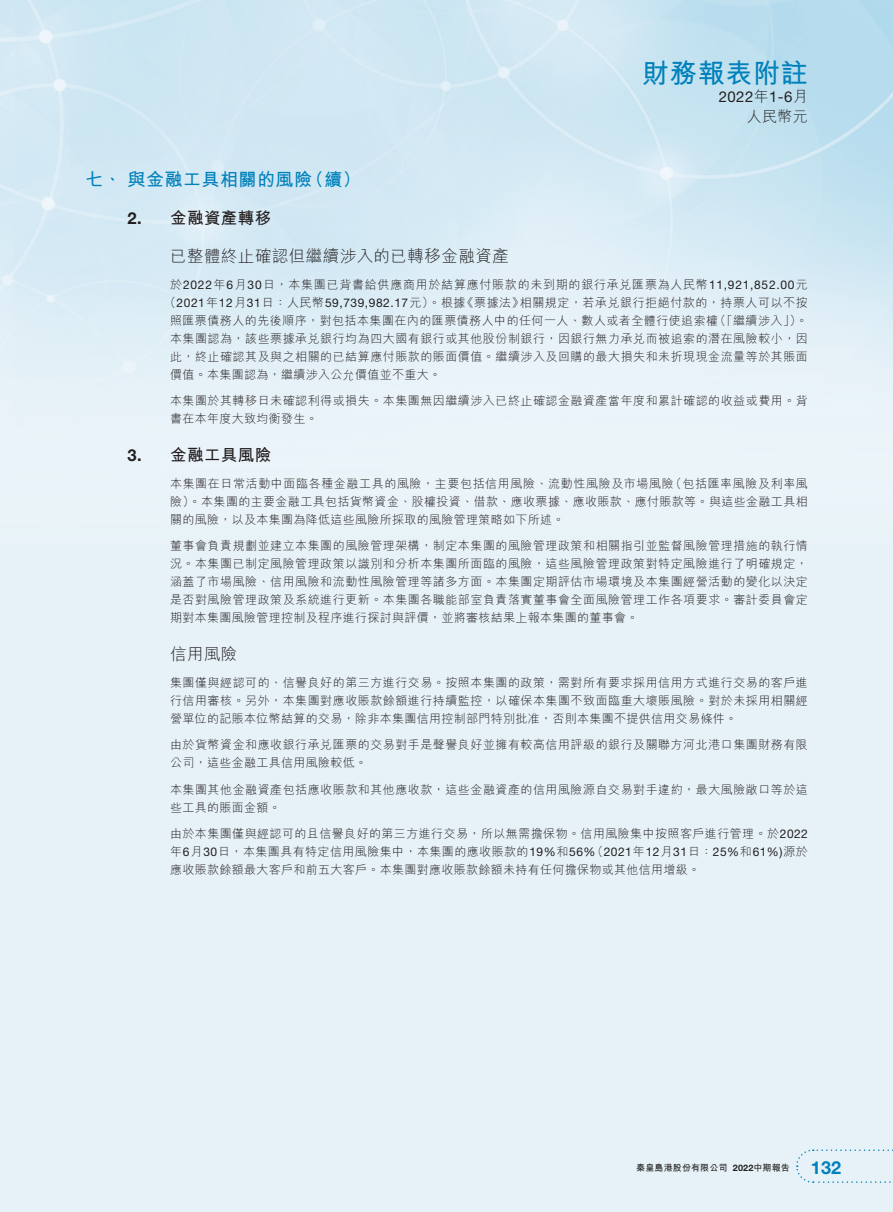
<style>
.page{position:relative;width:893px;height:1212px;background:#e6f2f8}
.page>*{position:absolute;margin:0;border:0;box-sizing:border-box;transform-origin:0 0}
.t1{font:700 27px "M Hei HK";letter-spacing:.03em;color:#0081bb}
.t2{font:700 18px "M Hei HK";letter-spacing:.03em;color:#0081bb}
.t3{font:700 18px "Helvetica Neue LT Std";color:#0081bb}
.t4{font:300 16.5px "M Hei HK";letter-spacing:.03em;color:#231f20}
.t5{font:700 16.5px "M Hei HK";letter-spacing:.03em;color:#231f20}
.t6{font:700 16.5px "Helvetica Neue LT Std";color:#231f20}
.t7{font:15px "Helvetica Neue LT Std";color:#231f20}
.t8{font:300 15px "M Hei HK";color:#231f20}
.t9{font:300 12px/18px "M Hei HK";letter-spacing:.045em;color:#231f20}
.t10{font:12px "Helvetica Neue LT Std";letter-spacing:.045em;color:#231f20}
.t11{font:700 9px "M Hei HK";letter-spacing:.015em;color:#231f20}
.t12{font:700 9px "Helvetica Neue LT Std";color:#231f20}
.s1{font-family:"M Hei HK";font-weight:300}
.s2{font-family:"Helvetica Neue LT Std";font-weight:400}
.s3{font-family:"M Hei HK"}
</style>
<div class="page">
<svg style="left:796px;top:1149px;width:97px;height:34px"></svg>
<img style="left:0;top:0;width:893px;height:324px">
<h2 class="t2" style="left:85px;top:166px;width:229px">七、與金融工具相關的風險</h2>
<h3 class="t5" style="left:170px;top:206px;width:103px">金融資產轉移</h3>
<h2 class="t2" style="left:306px;top:166px;width:57px">（續(</h2>
<h3 class="t6" style="left:128px;top:208px;width:16px">2.</h3>
<h1 class="t1" style="left:642px;top:53px;width:167px">財務報表附註</h1>
<p class="t7" style="left:719px;top:88px;width:91px">2022<span class="s1">年</span>1-6<span class="s1">月</span></p>
<p class="t8" style="left:747px;top:109px;width:63px">人民幣元</p>
<h3 class="t6" style="left:128px;top:445px;width:16px">3.</h3>
<h3 class="t4" style="left:170px;top:248px;width:340px">已整體終止確認但繼續涉入的已轉移金融資產</h3>
<p class="t9" style="left:170px;top:275px;width:639px;text-align:right">於<span class="s2">2022</span>年<span class="s2">6</span>月<span class="s2">30</span>日，本集團已背書給供應商用於結算應付賬款的未到期的銀行承兌匯票為人民幣<span class="s2">11,921,852.00</span>元相關規定，若承兌銀行拒絕付款的，持票人可以不按</p>
<p class="t10" style="left:164px;top:295px;width:303px"><span class="s1">（</span>2021<span class="s1">年</span>12<span class="s1">月</span>31<span class="s1">日：人民幣</span>59,739,982.17<span class="s1">元）。根據</span></p>
<p class="t9" style="left:462px;top:293px;width:64px">《票據法》</p>
<p class="t9" style="left:714px;top:311px;width:95px">（「繼續涉入 。(「</p>
<p class="t9" style="left:170px;top:311px;width:639px">照匯票債務人的先後順序，對包括本集團在內的匯票債務人中的任何一人、數人或者全體行使追索權<br>本集團認為，該些票據承兌銀行均為四大國有銀行或其他股份制銀行，因銀行無力承兌而被追索的潛在風險較小，因此，終止確認其及與之相關的已結算應付賬款的賬面價值。繼續涉入及回購的最大損失和未折現現金流量等於其賬面價值。本集團認為，繼續涉入公允價值並不重大。</p>
<p class="t9" style="left:170px;top:392px;width:639px">本集團於其轉移日未確認利得或損失。本集團無因繼續涉入已終止確認金融資產當年度和累計確認的收益或費用。背書在本年度大致均衡發生。</p>
<h3 class="t5" style="left:170px;top:443px;width:103px">金融工具風險</h3>
<p class="t9" style="left:670px;top:474px;width:140px">（包括匯率風險及利率風</p>
<p class="t9" style="left:170px;top:474px;width:639px">本集團在日常活動中面臨各種金融工具的風險，主要包括信用風險、流動性風險及市場風險<br>險）。本集團的主要金融工具包括貨幣資金、股權投資、借款、應收票據、應收賬款、應付賬款等。與這些金融工具相關的風險，以及本集團為降低這些風險所採取的風險管理策略如下所述。</p>
<p class="t9" style="left:170px;top:537px;width:639px;text-align:justify">董事會負責規劃並建立本集團的風險管理架構，制定本集團的風險管理政策和相關指引並監督風險管理措施的執行情況。本集團已制定風險管理政策以識別和分析本集團所面臨的風險，這些風險管理政策對特定風險進行了明確規定，涵蓋了市場風險、信用風險和流動性風險管理等諸多方面。本集團定期評估市場環境及本集團經營活動的變化以決定是否對風險管理政策及系統進行更新。本集團各職能部室負責落實董事會全面風險管理工作各項要求。審計委員會定期對本集團風險管理控制及程序進行探討與評價，並將審核結果上報本集團的董事會。</p>
<h3 class="t4" style="left:170px;top:646px;width:69px">信用風險</h3>
<p class="t9" style="left:170px;top:673px;width:639px;text-align:justify">集團僅與經認可的、信譽良好的第三方進行交易。按照本集團的政策，需對所有要求採用信用方式進行交易的客戶進行信用審核。另外，本集團對應收賬款餘額進行持續監控，以確保本集團不致面臨重大壞賬風險。對於未採用相關經營單位的記賬本位幣結算的交易，除非本集團信用控制部門特別批准，否則本集團不提供信用交易條件。</p>
<p class="t9" style="left:170px;top:736px;width:639px">由於貨幣資金和應收銀行承兌匯票的交易對手是聲譽良好並擁有較高信用評級的銀行及關聯方河北港口集團財務有限公司，這些金融工具信用風險較低。</p>
<p class="t9" style="left:170px;top:780px;width:639px">本集團其他金融資產包括應收賬款和其他應收款，這些金融資產的信用風險源自交易對手違約，最大風險敞口等於這些工具的賬面金額。</p>
<p class="t9" style="left:170px;top:825px;width:639px">由於本集團僅與經認可的且信譽良好的第三方進行交易，所以無需擔保物。信用風險集中按照客戶進行管理。於<span class="s2">2022</span></p>
<p class="t10" style="left:591px;top:845px;width:218px"><span class="s1">（</span>2021<span class="s1">年</span>12<span class="s1">月</span>31<span class="s1">日：</span>25%<span class="s1">和</span>61%)<span class="s1">源於</span></p>
<p class="t9" style="left:170px;top:843px;width:532px">年<span class="s2">6</span>月<span class="s2">30</span>日，本集團具有特定信用風險集中，本集團的應收賬款的<span class="s2">19%</span>和<span class="s2">56%<br></span>應收賬款餘額最大客戶和前五大客戶。本集團對應收賬款餘額未持有任何擔保物或其他信用增級。</p>
<p class="t11" style="left:636px;top:1161px;width:93px">秦皇島港股份有限公司</p>
<p class="t12" style="left:733px;top:1162px;width:58px">2022<span class="s3">中期報告</span></p>
<h2 class="t3" style="left:811px;top:1156px;width:32px">132</h2>
</div>
